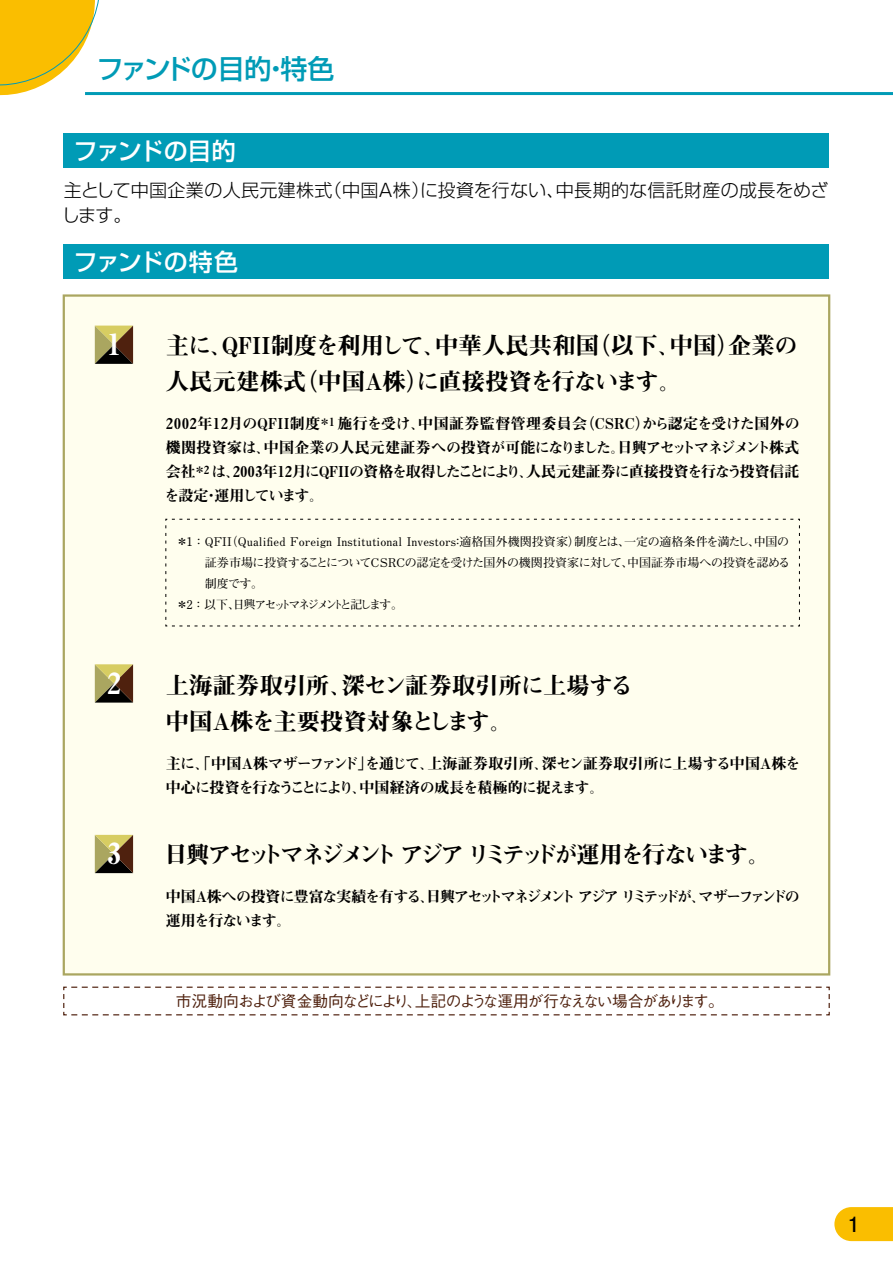
<style>
.page{position:relative;width:893px;height:1263px;background:#fff}
.page>*{position:absolute;margin:0;border:0;box-sizing:border-box;transform-origin:0 0}
.t1{font:29.25px "Midashi Min Pr 5 MA31";color:#fff}
.t2{font:500 27px "Shin Go Pr 5";letter-spacing:-.035em;color:#009bb6}
.t3{font:500 24px "Shin Go Pr 5";letter-spacing:-.03em;color:#fff}
.t4{font:23.25px/36px "Midashi Min Pr 5 MA31";letter-spacing:.01em;color:#000}
.t5{font:23.25px/36px "Midashi Min Pr 5 MA31";color:#000}
.t6{font:23.25px "Midashi Min Pr 5 MA31";letter-spacing:-.14em;color:#000}
.t7{font:700 21px "Futo Go B101 Pro";color:#000}
.t8{font:300 18px/25.5px "Shin Go Pr 5";letter-spacing:.02em;color:#000}
.t9{font:500 15.75px "Gothic BBB Pr 5";letter-spacing:-.085em;color:#4f210e}
.t10{font:15px/24px "Midashi Min Pr 5 MA31";letter-spacing:-.07em;color:#000;text-align:justify}
.t11{font:15px/24px "Midashi Min Pr 5 MA31";letter-spacing:-.045em;color:#000}
.t12{font:15px/24px "Midashi Min Pr 5 MA31";letter-spacing:-.095em;color:#000}
.t13{font:700 12px "Futo Min A101 Pr 5";letter-spacing:.005em;color:#000}
.t14{font:700 12px "Futo Min A101 Pr 5";letter-spacing:-.03em;color:#000}
.t15{font:700 12px "Futo Min A101 Pr 5";letter-spacing:-.22em;color:#000}
</style>
<div class="page">
<hr style="left:85px;top:92px;width:808px;height:3px;background:#009bb6">
<svg style="left:0;top:0;width:115px;height:96px"></svg>
<svg style="left:834px;top:1207px;width:59px;height:34px;background:#fac212"></svg>
<div style="left:64px;top:134px;width:765px;height:34px;background:#009bb6"></div>
<div style="left:64px;top:244px;width:765px;height:35px;background:#009bb6"></div>
<div style="left:64px;top:296px;width:765px;height:678px;background:#fffeee"></div>
<svg style="left:63px;top:986px;width:767px;height:30px"></svg>
<svg style="left:165px;top:518px;width:635px;height:109px"></svg>
<svg style="left:95px;top:326px;width:38px;height:38px"></svg>
<svg style="left:95px;top:664px;width:38px;height:39px"></svg>
<svg style="left:95px;top:835px;width:38px;height:38px"></svg>
<h2 class="t2" style="left:97px;top:47px;width:240px">ファンドの目的・特色</h2>
<h3 class="t3" style="left:73px;top:131px;width:164px">ファンドの目的</h3>
<p class="t8" style="left:62px;top:175px;width:768px">主として中国企業の人民元建株式（中国A株）に投資を行ない、中長期的な信託財産の成長をめざします。</p>
<h3 class="t3" style="left:73px;top:242px;width:166px">ファンドの特色</h3>
<h1 class="t1" style="left:107px;top:322px;width:16px">1</h1>
<h3 class="t4" style="left:166px;top:326px;width:633px">主に、QFII制度を利用して、中華人民共和国（以下、中国）企業の人民元建株式（中国Ａ株）に直接投資を行ないます。</h3>
<p class="t10" style="left:165px;top:411px;width:637px">2002年12月のQFII制度<sup>＊1</sup> 施行を受け、中国証券監督管理委員会（CSRC）から認定を受けた国外の機関投資家は、中国企業の人民元建証券への投資が可能になりました。日興アセットマネジメント株式会社<sup>＊2</sup> は、2003年12月にQFIIの資格を取得したことにより、人民元建証券に直接投資を行なう投資信託を設定・運用しています。</p>
<p class="t13" style="left:176px;top:532px;width:615px">＊1 ：QFII（Qualified Foreign Institutional Investors：適格国外機関投資家）制度とは、一定の適格条件を満たし、中国の</p>
<p class="t14" style="left:205px;top:553px;width:587px">証券市場に投資することについてCSRCの認定を受けた国外の機関投資家に対して、中国証券市場への投資を認める</p>
<p class="t13" style="left:205px;top:574px;width:60px">制度です。</p>
<p class="t15" style="left:176px;top:595px;width:228px">＊2 ：以下、日興アセットマネジメントと記します。</p>
<h1 class="t1" style="left:107px;top:660px;width:16px">2</h1>
<h3 class="t5" style="left:166px;top:665px;width:469px">上海証券取引所、深セン証券取引所に上場する中国Ａ株を主要投資対象とします。</h3>
<p class="t11" style="left:166px;top:750px;width:636px">主に、「中国A株マザーファンド」を通じて、上海証券取引所、深セン証券取引所に上場する中国Ａ株を中心に投資を行なうことにより、中国経済の成長を積極的に捉えます。</p>
<h1 class="t1" style="left:107px;top:831px;width:16px">3</h1>
<h3 class="t6" style="left:164px;top:836px;width:608px">日興アセットマネジメント アジア リミテッドが運用を行ないます。</h3>
<p class="t12" style="left:166px;top:883px;width:635px">中国A株への投資に豊富な実績を有する、日興アセットマネジメント アジア リミテッドが、マザーファンドの運用を行ないます。</p>
<p class="t9" style="left:176px;top:989px;width:549px">市況動向および資金動向などにより、上記のような運用が行なえない場合があります。</p>
<h3 class="t7" style="left:848px;top:1207px;width:13px">1</h3>
</div>
